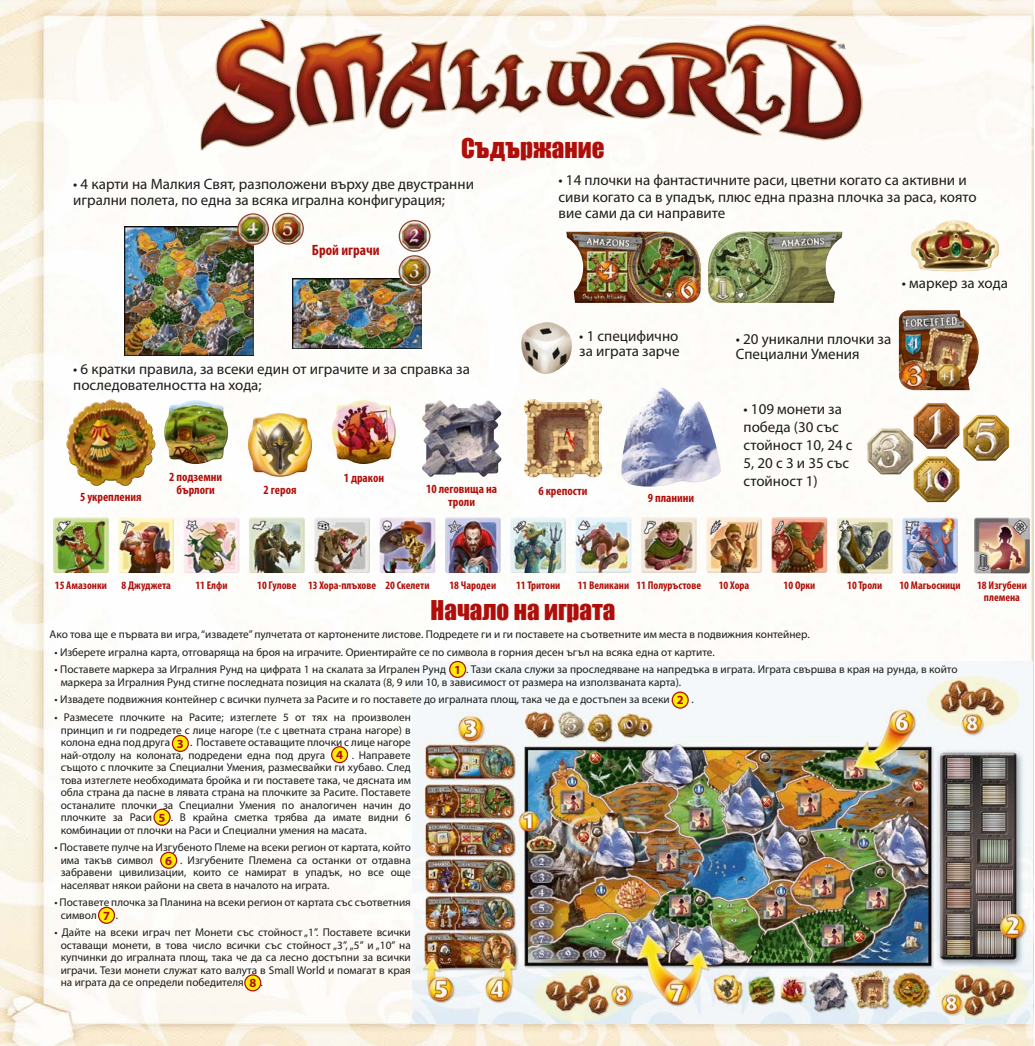
<style>
.page{position:relative;width:1035px;height:1046px;background:#fff}
.page>*{position:absolute;margin:0;border:0;box-sizing:border-box;transform-origin:0 0}
.t1{font:25px "Impact";color:#af0f0a}
.t2{font:15px/16.2px "Myriad Pro";color:#1d1d1b}
.t3{font:700 condensed 15px "Myriad Pro";color:#af0f0a}
.t4{font:700 condensed 12.5px/12.5px "Myriad Pro";color:#af0f0a;text-align:center}
.t5{font:700 12.5px "Myriad Pro";color:#ae0f0b}
.t6{font:11.25px/12.5px "Myriad Pro";color:#1d1d1b;text-align:justify}
.t7{font:700 condensed 11.25px/12.5px "Myriad Pro";color:#af0f0a;text-align:center}
</style>
<div class="page">
<img style="left:0;top:0;width:1034px;height:1045px">
<img style="left:413px;top:661px;width:619px;height:362px">
<img style="left:124px;top:227px;width:129px;height:129px">
<img style="left:237px;top:213px;width:67px;height:32px">
<img style="left:292px;top:278px;width:129px;height:70px">
<img style="left:398px;top:220px;width:32px;height:67px">
<img style="left:899px;top:310px;width:79px;height:80px">
<img style="left:911px;top:220px;width:87px;height:51px">
<img style="left:566px;top:232px;width:134px;height:71px">
<img style="left:708px;top:232px;width:134px;height:71px">
<img style="left:520px;top:322px;width:52px;height:52px">
<img style="left:913px;top:403px;width:46px;height:45px">
<img style="left:963px;top:415px;width:46px;height:45px">
<img style="left:913px;top:456px;width:46px;height:46px">
<img style="left:867px;top:428px;width:46px;height:46px">
<img style="left:201px;top:18px;width:661px;height:133px">
<img style="left:164px;top:400px;width:64px;height:64px">
<img style="left:248px;top:413px;width:64px;height:63px">
<img style="left:332px;top:400px;width:64px;height:64px">
<img style="left:66px;top:399px;width:44px;height:68px">
<img style="left:422px;top:400px;width:79px;height:76px">
<img style="left:524px;top:399px;width:78px;height:78px">
<img style="left:621px;top:387px;width:100px;height:99px">
<img style="left:974px;top:517px;width:55px;height:56px">
<img style="left:53px;top:517px;width:56px;height:56px">
<img style="left:184px;top:517px;width:55px;height:56px">
<img style="left:249px;top:517px;width:56px;height:56px">
<img style="left:314px;top:517px;width:56px;height:56px">
<img style="left:380px;top:517px;width:55px;height:56px">
<img style="left:445px;top:517px;width:55px;height:56px">
<img style="left:510px;top:517px;width:56px;height:56px">
<img style="left:575px;top:517px;width:56px;height:55px">
<img style="left:641px;top:517px;width:55px;height:55px">
<img style="left:706px;top:517px;width:56px;height:55px">
<img style="left:771px;top:517px;width:56px;height:55px">
<img style="left:837px;top:517px;width:55px;height:56px">
<img style="left:902px;top:517px;width:56px;height:56px">
<img style="left:118px;top:517px;width:56px;height:56px">
<svg style="left:672px;top:692px;width:16px;height:16px"></svg>
<div style="left:671px;top:691px;width:18px;height:17px;border:1px solid #ae0f0a;border-radius:50%"></div>
<svg style="left:450px;top:661px;width:15px;height:16px"></svg>
<div style="left:449px;top:660px;width:17px;height:18px;border:1px solid #ae0f0a;border-radius:50%"></div>
<svg style="left:172px;top:735px;width:16px;height:16px"></svg>
<div style="left:172px;top:734px;width:17px;height:17px;border:1px solid #ae0f0a;border-radius:50%"></div>
<div style="left:332px;top:746px;width:15px;height:16px;background:#ffed00;border-radius:50%"></div>
<div style="left:331px;top:746px;width:17px;height:17px;border:1px solid #ae0f0a;border-radius:50%"></div>
<svg style="left:154px;top:809px;width:16px;height:16px"></svg>
<div style="left:153px;top:808px;width:18px;height:17px;border:1px solid #ae0f0a;border-radius:50%"></div>
<svg style="left:161px;top:852px;width:16px;height:16px"></svg>
<div style="left:160px;top:851px;width:17px;height:17px;border:1px solid #ae0f0a;border-radius:50%"></div>
<div style="left:99px;top:907px;width:15px;height:16px;background:#ffed00;border-radius:50%"></div>
<div style="left:98px;top:906px;width:17px;height:17px;border:1px solid #ae0f0a;border-radius:50%"></div>
<svg style="left:245px;top:974px;width:16px;height:16px"></svg>
<div style="left:244px;top:974px;width:17px;height:17px;border:1px solid #ae0f0a;border-radius:50%"></div>
<h1 class="t1" style="left:461px;top:129px;width:145px">Съдържание</h1>
<h2 class="t2" style="left:73px;top:176px;width:402px">• 4 карти на Малкия Свят, разположени върху две двустранни игрални полета, по една за всяка игрална конфигурация;</h2>
<h2 class="t3" style="left:312px;top:241px;width:69px">Брой играчи</h2>
<h2 class="t2" style="left:73px;top:360px;width:398px">• 6 кратки правила, за всеки един от играчите и за справка за последователността на хода;</h2>
<h2 class="t2" style="left:558px;top:172px;width:419px">• 14 плочки на фантастичните раси, цветни когато са активни и сиви когато са в упадък, плюс една празна плочка за раса, която вие сами да си направите</h2>
<h2 class="t2" style="left:579px;top:328px;width:102px;line-height:15px">• 1 специфично за играта зарче</h2>
<h2 class="t2" style="left:902px;top:275px;width:108px">• маркер за хода</h2>
<h2 class="t2" style="left:736px;top:331px;width:157px;line-height:15px">• 20 уникални плочки за<br>Специални Умения</h2>
<p class="t4" style="left:169px;top:470px;width:55px">2 подземни бърлоги</p>
<p class="t4" style="left:344px;top:471px;width:42px">1 дракон</p>
<p class="t4" style="left:80px;top:490px;width:63px">5 укрепления</p>
<p class="t4" style="left:426px;top:482px;width:72px">10 леговища на троли</p>
<p class="t4" style="left:538px;top:484px;width:51px">6 крепости</p>
<p class="t4" style="left:264px;top:483px;width:34px">2 героя</p>
<p class="t4" style="left:648px;top:491px;width:48px">9 планини</p>
<h2 class="t2" style="left:743px;top:399px;width:111px;line-height:18px">• 109 монети за победа (30 със стойност 10, 24 с<br>5, 20 с 3 и 35 със стойност 1)</h2>
<p class="t7" style="left:55px;top:578px;width:53px">15 Амазонки</p>
<p class="t7" style="left:195px;top:578px;width:34px">11 Елфи</p>
<p class="t7" style="left:257px;top:578px;width:174px">10 Гулове 13 Хора-плъхове 20 Скелети</p>
<p class="t7" style="left:449px;top:578px;width:48px">18 Чародеи</p>
<p class="t7" style="left:516px;top:578px;width:46px">11 Тритони</p>
<p class="t7" style="left:578px;top:578px;width:125px">11 Великани 11 Полуръстове</p>
<p class="t7" style="left:719px;top:578px;width:32px">10 Хора</p>
<p class="t7" style="left:783px;top:578px;width:33px">10 Орки</p>
<p class="t7" style="left:847px;top:578px;width:36px">10 Троли</p>
<p class="t7" style="left:899px;top:578px;width:63px">10 Магьосници</p>
<p class="t7" style="left:977px;top:578px;width:51px">18 Изгубени племена</p>
<p class="t7" style="left:121px;top:578px;width:51px">8 Джуджета</p>
<p class="t6" style="left:49px;top:628px;width:762px">Ако това ще е първата ви игра, “извадете” пулчетата от картонените листове. Подредете ги и ги поставете на съответните им места в подвижния контейнер.</p>
<p class="t6" style="left:54px;top:645px;width:662px">• Изберете игрална карта, отговаряща на броя на играчите. Ориентирайте се по символа в горния десен ъгъл на всяка една от картите.</p>
<p class="t6" style="left:61px;top:663px;width:898px;text-indent:-6px">• Поставете маркера за Игралния Рунд на цифрата 1 на скалата за Игрален Рунд (1) . Тази скала служи за проследяване на напредъка в играта. Играта свършва в края на рунда, в който маркера за Игралния Рунд стигне последната позиция на скалата (8, 9 или 10, в зависимост от размера на използваната карта).</p>
<p class="t6" style="left:54px;top:693px;width:641px">• Извадете подвижния контейнер с всички пулчета за Расите и го поставете до игралната площ, така че да е достъпен за всеки (2) .</p>
<p class="t6" style="left:61px;top:710px;width:352px;text-indent:-6px">• Размесете плочките на Расите; изтеглете 5 от тях на произволен принцип и ги подредете с лице нагоре (т.е с цветната страна нагоре) в колона една под друга (3) . Поставете оставащите плочки с лице нагоре най-отдолу на колоната, подредени една под друга (4) . Направете същото с плочките за Специални Умения, размесвайки ги хубаво. След това изтеглете необходимата бройка и ги поставете така, че дясната им обла страна да пасне в лявата страна на плочките за Расите. Поставете останалите плочки за Специални Умения по аналогичен начин до плочките за Раси (5). В крайна сметка трябва да имате видни 6 комбинации от плочки на Раси и Специални умения на масата.</p>
<p class="t6" style="left:61px;top:840px;width:352px;text-indent:-6px">• Поставете пулче на Изгубеното Племе на всеки регион от картата, който има такъв символ (6) . Изгубените Племена са останки от отдавна забравени цивилизации, които се намират в упадък, но все още населяват някои райони на света в началото на играта.</p>
<p class="t6" style="left:61px;top:895px;width:352px;text-indent:-6px">• Поставете плочка за Планина на всеки регион от картата със съответния символ</p>
<p class="t6" style="left:116px;top:908px;width:4px">.</p>
<p class="t6" style="left:61px;top:925px;width:352px;text-indent:-6px">• Дайте на всеки играч пет Монети със стойност „1”. Поставете всички оставащи монети, в това число всички със стойност „3”, „5” и „10” на купчинки до игралната площ, така че да са лесно достъпни за всички играчи. Тези монети служат като валута в Small World и помагат в края на играта да се определи победителя</p>
<p class="t6" style="left:260px;top:975px;width:4px">.</p>
<h1 class="t1" style="left:430px;top:591px;width:186px">Начало на играта</h1>
<p class="t5" style="left:454px;top:661px;width:8px">1</p>
<p class="t5" style="left:676px;top:691px;width:8px">2</p>
<p class="t5" style="left:177px;top:735px;width:8px">3</p>
<p class="t5" style="left:336px;top:746px;width:8px">4</p>
<p class="t5" style="left:159px;top:809px;width:8px">5</p>
<p class="t5" style="left:165px;top:852px;width:8px">6</p>
<p class="t5" style="left:103px;top:907px;width:8px">7</p>
<p class="t5" style="left:249px;top:974px;width:8px">8</p>
</div>
